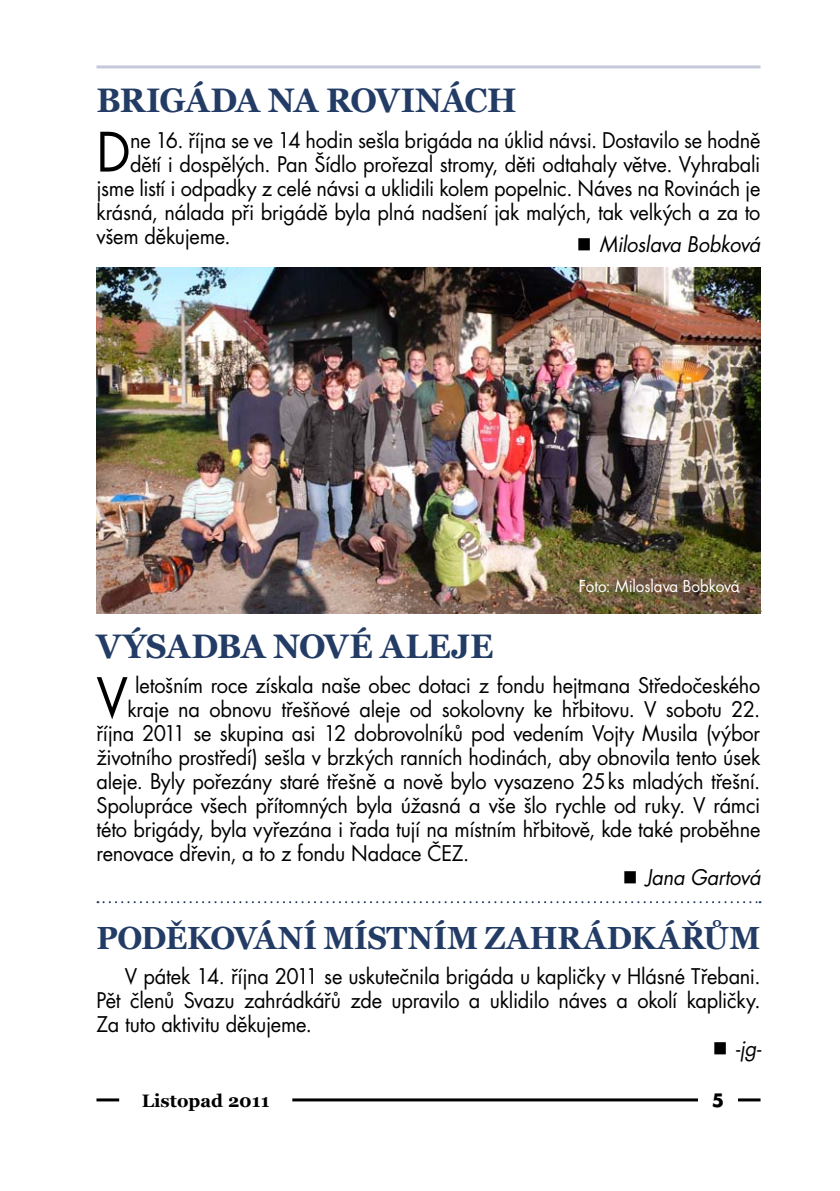
<style>
.page{position:relative;width:840px;height:1191px;background:#fff}
.page>*{position:absolute;margin:0;border:0;box-sizing:border-box;transform-origin:0 0}
.t1{font:52.8px "Futura CE";color:#000;scale:.95 1}
.t2{font:700 34px "Georgia";letter-spacing:-.015em;color:#233c65;scale:.95 1}
.t3{font:700 32px "Georgia";letter-spacing:-.01em;color:#233c65;scale:.95 1}
.t4{font:21px/24px "Futura CE";letter-spacing:-.01em;color:#000;text-align:justify;scale:.95 1}
.t5{font:italic 21px "Futura CE";letter-spacing:-.01em;color:#000;scale:.95 1}
.t6{font:700 18px "Georgia";color:#000}
.t7{font:700 18px "Futura CE";color:#000}
.t8{font:16px "Futura CE";color:#fff;scale:.95 1}
</style>
<div class="page">
<hr style="left:96px;top:1098px;width:664px;height:3px;background:#000">
<hr style="left:96px;top:65px;width:664px;height:3px;background:#c5c9da">
<div style="left:119px;top:1086px;width:173px;height:32px;background:#fff"></div>
<div style="left:697px;top:1088px;width:40px;height:23px;background:#fff"></div>
<svg style="left:97px;top:901px;width:663px;height:2px"></svg>
<img style="left:96px;top:268px;width:664px;height:346px">
<h2 class="t2" style="left:96px;top:79px;width:443px">BRIGÁDA NA ROVINÁCH</h2>
<h1 class="t1" style="left:96px;top:121px;width:37px">D</h1>
<p class="t4" style="left:130px;top:128px;width:664px">ne 16. října se ve 14 hodin sešla brigáda na úklid návsi. Dostavilo se hodně</p>
<p class="t4" style="left:130px;top:153px;width:664px">dětí i dospělých. Pan Šídlo prořezal stromy, děti odtahaly větve. Vyhrabali</p>
<p class="t4" style="left:96px;top:177px;width:700px">jsme listí i odpadky z celé návsi a uklidili kolem popelnic. Náves na Rovinách je</p>
<p class="t4" style="left:96px;top:201px;width:700px">krásná, nálada při brigádě byla plná nadšení jak malých, tak velkých a za to</p>
<p class="t4" style="left:96px;top:225px;width:143px">všem děkujeme.</p>
<p class="t5" style="left:599px;top:231px;width:171px">Miloslava Bobková</p>
<p class="t8" style="left:578px;top:577px;width:171px">Foto: Miloslava Bobková</p>
<h2 class="t2" style="left:96px;top:624px;width:419px">VÝSADBA NOVÉ ALEJE</h2>
<h1 class="t1" style="left:96px;top:666px;width:34px">V</h1>
<p class="t4" style="left:135px;top:674px;width:659px">letošním roce získala naše obec dotaci z fondu hejtmana Středočeského</p>
<p class="t4" style="left:127px;top:698px;width:667px">kraje na obnovu třešňové aleje od sokolovny ke hřbitovu. V sobotu 22.</p>
<p class="t4" style="left:96px;top:722px;width:700px">října 2011 se skupina asi 12 dobrovolníků pod vedením Vojty Musila (výbor</p>
<p class="t4" style="left:96px;top:746px;width:700px">životního prostředí) sešla v brzkých ranních hodinách, aby obnovila tento úsek</p>
<p class="t4" style="left:96px;top:770px;width:700px">aleje. Byly pořezány staré třešně a nově bylo vysazeno 25ks mladých třešní.</p>
<p class="t4" style="left:96px;top:794px;width:700px">Spolupráce všech přítomných byla úžasná a vše šlo rychle od ruky. V rámci</p>
<p class="t4" style="left:96px;top:818px;width:700px">této brigády, byla vyřezána i řada tují na místním hřbitově, kde také proběhne</p>
<p class="t4" style="left:96px;top:842px;width:394px">renovace dřevin, a to z fondu Nadace ČEZ.</p>
<p class="t5" style="left:645px;top:865px;width:123px">Jana Gartová</p>
<h3 class="t3" style="left:96px;top:917px;width:700px">PODĚKOVÁNÍ MÍSTNÍM ZAHRÁDKÁŘŮM</h3>
<p class="t4" style="left:96px;top:965px;width:700px;text-indent:28px">V pátek 14. října 2011 se uskutečnila brigáda u kapličky v Hlásné Třebani.<br>Pět členů Svazu zahrádkářů zde upravilo a uklidilo náves a okolí kapličky.<br>Za tuto aktivitu děkujeme.</p>
<p class="t5" style="left:735px;top:1035px;width:29px">-jg-</p>
<p class="t6" style="left:142px;top:1089px;width:129px">Listopad 2011</p>
<p class="t7" style="left:711px;top:1089px;width:14px">5</p>
</div>
